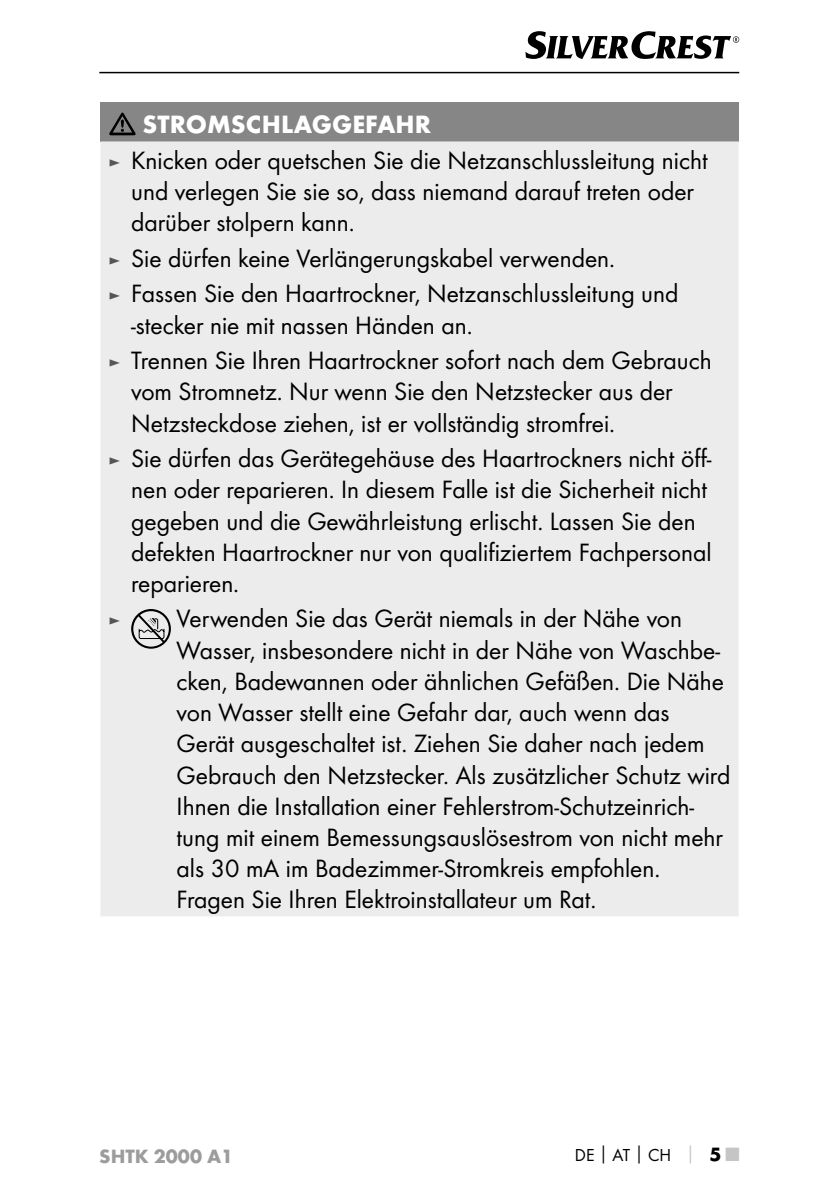
<style>
.page{position:relative;width:840px;height:1191px;background:#fff}
.page>*{position:absolute;margin:0;border:0;box-sizing:border-box;transform-origin:0 0}
.t1{font:26px/31.2px "Futura Boo";color:#000}
.t2{font:700 26px "Futura";color:#fff}
.t3{font:700 20px "Futura";color:#9c9c9c}
.t4{font:18px "Futura Boo";color:#000}
.t5{font:18px "Futura Boo";color:#565656}
.s1{font-size:18px;color:#565656}
.s2{font-family:"Futura";font-weight:700}
.s3{font-family:"Futura";font-weight:700;color:#c5c5c5}
.s4{font-family:"Futura";font-weight:700;font-size:20px}
.s5{font-family:"Futura";font-weight:700;font-size:20px;color:#c5c5c5}
</style>
<div class="page">
<hr style="left:99px;top:72px;width:639px;height:1px;background:#000">
<svg style="left:525px;top:31px;width:213px;height:28px"></svg>
<div style="left:100px;top:102px;width:638px;height:39px;background:#868686"></div>
<div style="left:100px;top:141px;width:638px;height:775px;background:#ececec"></div>
<svg style="left:109px;top:113px;width:26px;height:22px"></svg>
<svg style="left:131px;top:609px;width:40px;height:39px;background:#aeaeae"></svg>
<p class="t2" style="left:142px;top:109px;width:290px">STROMSCHLAGGEFAHR</p>
<p class="t1" style="left:131px;top:144px;width:577px;text-indent:-23px"><span class="s1">►</span> Knicken oder quetschen Sie die Netzanschlussleitung nicht und verlegen Sie sie so, dass niemand darauf treten oder darüber stolpern kann.</p>
<p class="t1" style="left:108px;top:240px;width:571px;line-height:35.6px"><span class="s1">►</span> Sie dürfen keine Verlängerungskabel verwenden.<br><span class="s1">►</span> Fassen Sie den Haartrockner, Netzanschlussleitung und</p>
<p class="t1" style="left:108px;top:307px;width:604px;line-height:35.6px;text-indent:23px">-stecker nie mit nassen Händen an.<br><span class="s1">►</span> Trennen Sie Ihren Haartrockner sofort nach dem Gebrauch</p>
<p class="t1" style="left:131px;top:376px;width:542px">vom Stromnetz. Nur wenn Sie den Netzstecker aus der<br>Netzsteckdose ziehen, ist er vollständig stromfrei.</p>
<p class="t1" style="left:131px;top:442px;width:581px;text-indent:-23px"><span class="s1">►</span> Sie dürfen das Gerätegehäuse des Haartrockners nicht öff&shy;nen oder reparieren. In diesem Falle ist die Sicherheit nicht gegeben und die Gewährleistung erlischt. Lassen Sie den defekten Haartrockner nur von qualifiziertem Fachpersonal reparieren.</p>
<p class="t5" style="left:108px;top:610px;width:14px">►</p>
<p class="t1" style="left:176px;top:603px;width:555px">Verwenden Sie das Gerät niemals in der Nähe von Wasser, insbesondere nicht in der Nähe von Waschbe&shy;cken, Badewannen oder ähnlichen Gefäßen. Die Nähe von Wasser stellt eine Gefahr dar, auch wenn das Gerät ausgeschaltet ist. Ziehen Sie daher nach jedem Gebrauch den Netzstecker. Als zusätzlicher Schutz wird Ihnen die Installation einer Fehlerstrom-Schutzeinrich&shy;tung mit einem Bemessungsauslösestrom von nicht mehr als 30 mA im Badezimmer-Stromkreis empfohlen.<br>Fragen Sie Ihren Elektroinstallateur um Rat.</p>
<p class="t3" style="left:99px;top:1143px;width:135px">SHTK 2000 A1</p>
<p class="t4" style="left:574px;top:1144px;width:166px">DE<span class="s2">│</span>AT<span class="s2">│</span>CH <span class="s3">│</span> <span class="s4">5</span> <span class="s5">■</span></p>
</div>
